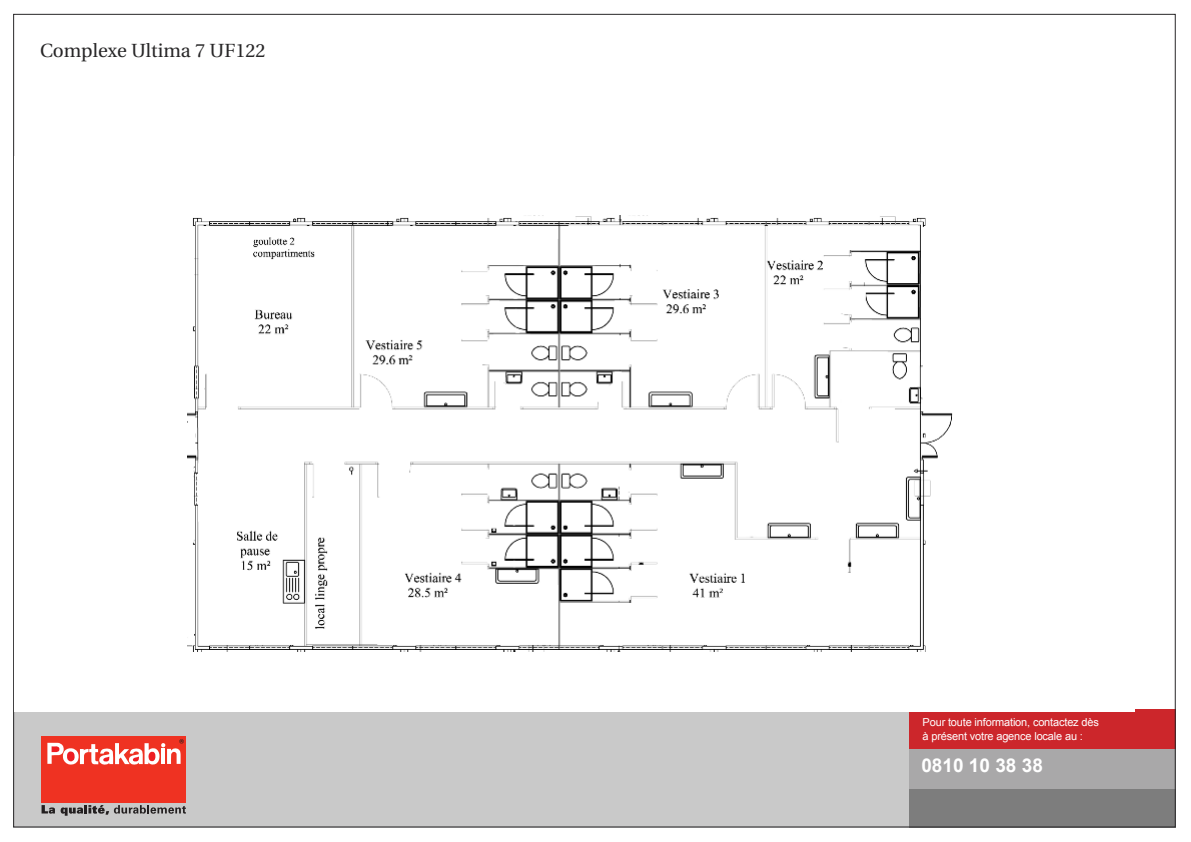
<style>
.page{position:relative;width:1191px;height:842px;background:#fff}
.page>*{position:absolute;margin:0;border:0;box-sizing:border-box;transform-origin:0 0}
.t1{font:19px "Utopia";color:#272627}
.t2{font:700 19px "Arial";color:#fff}
.t3{font:11px/14px "Arial";letter-spacing:-.015em;color:#fff}
</style>
<div class="page">
<div style="left:13px;top:710px;width:1162px;height:117px;background:#c9c9c9"></div>
<div style="left:909px;top:788px;width:266px;height:39px;background:#7d7d7d"></div>
<div style="left:909px;top:749px;width:266px;height:39px;background:#a9a8a9"></div>
<div style="left:909px;top:710px;width:266px;height:39px;background:#cc262b"></div>
<div style="left:42px;top:737px;width:144px;height:66px;background:#ef3222"></div>
<svg style="left:47px;top:739px;width:137px;height:26px"></svg>
<svg style="left:42px;top:805px;width:13px;height:9px"></svg>
<svg style="left:61px;top:805px;width:125px;height:11px"></svg>
<div style="left:14px;top:156px;width:1120px;height:555px;background:#fff"></div>
<img style="left:187px;top:216px;width:766px;height:436px">
<h1 class="t1" style="left:40px;top:43px;width:227px">Complexe Ultima 7 UF122</h1>
<p class="t3" style="left:922px;top:715px;width:178px">Pour toute information, contactez dès à présent votre agence locale au :</p>
<h1 class="t2" style="left:921px;top:755px;width:123px">0810 10 38 38</h1>
</div>
